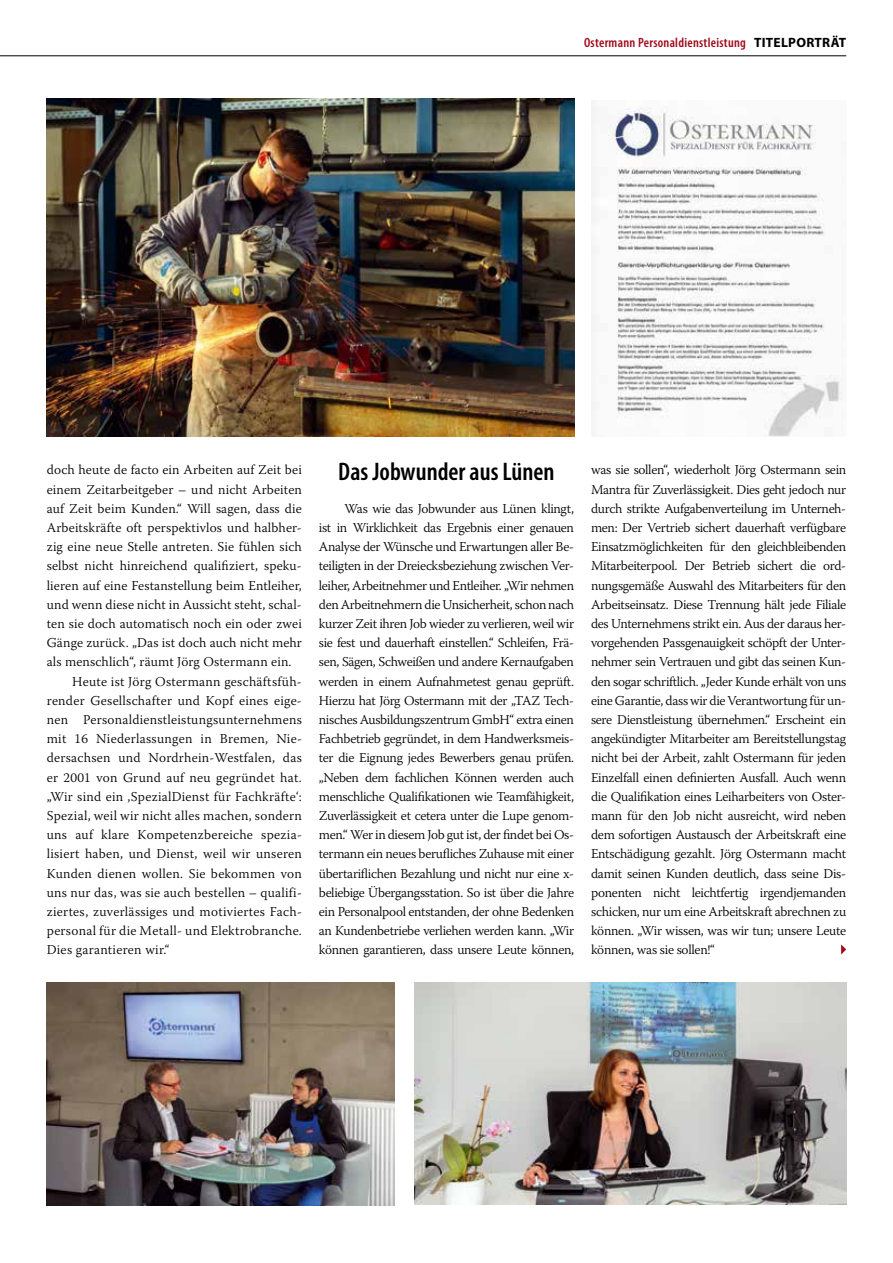
<style>
.page{position:relative;width:893px;height:1263px;background:#fff}
.page>*{position:absolute;margin:0;border:0;box-sizing:border-box;transform-origin:0 0}
.t1{font:600 condensed 25.5px "Myriad Pro";color:#000}
.t2{font:300 13.5px/19.2px "Warnock Pro";letter-spacing:.015em;color:#000;text-align:justify}
.t3{font:600 condensed 13.5px "Myriad Pro";letter-spacing:.02em;color:#a00b1d}
.s1{font-weight:700;font-stretch:normal;color:#000}
</style>
<div class="page">
<hr style="left:0;top:55px;width:846px;height:1px;background:#000">
<img style="left:47px;top:99px;width:527px;height:337px">
<img style="left:47px;top:982px;width:347px;height:223px">
<img style="left:414px;top:982px;width:432px;height:222px">
<img style="left:591px;top:106px;width:251px;height:330px">
<svg style="left:841px;top:944px;width:5px;height:10px"></svg>
<p class="t3" style="left:584px;top:34px;width:263px">Ostermann Personaldienstleistung <span class="s1">TITELPORTRÄT</span></p>
<p class="t2" style="left:47px;top:460px;width:257px">doch heute de facto ein Arbeiten auf Zeit bei</p>
<p class="t2" style="left:47px;top:479px;width:257px">einem Zeitarbeitgeber – und nicht Arbeiten</p>
<p class="t2" style="left:47px;top:499px;width:257px">auf Zeit beim Kunden.“ Will sagen, dass die</p>
<p class="t2" style="left:47px;top:518px;width:257px">Arbeitskräfte oft perspektivlos und halbher-</p>
<p class="t2" style="left:47px;top:537px;width:257px">zig eine neue Stelle antreten. Sie fühlen sich</p>
<p class="t2" style="left:47px;top:556px;width:257px">selbst nicht hinreichend qualifiziert, speku-</p>
<p class="t2" style="left:47px;top:575px;width:257px">lieren auf eine Festanstellung beim Entleiher,</p>
<p class="t2" style="left:47px;top:595px;width:257px">und wenn diese nicht in Aussicht steht, schal-</p>
<p class="t2" style="left:47px;top:614px;width:257px">ten sie doch automatisch noch ein oder zwei</p>
<p class="t2" style="left:47px;top:633px;width:257px">Gänge zurück. „Das ist doch auch nicht mehr</p>
<p class="t2" style="left:47px;top:652px;width:246px">als menschlich“, räumt Jörg Ostermann ein.</p>
<p class="t2" style="left:72px;top:671px;width:231px">Heute ist Jörg Ostermann geschäftsfüh-</p>
<p class="t2" style="left:47px;top:690px;width:257px">render Gesellschafter und Kopf eines eige-</p>
<p class="t2" style="left:47px;top:710px;width:257px">nen Personaldienstleistungsunternehmens</p>
<p class="t2" style="left:47px;top:729px;width:257px">mit 16 Niederlassungen in Bremen, Nie-</p>
<p class="t2" style="left:47px;top:748px;width:257px">dersachsen und Nordrhein-Westfalen, das</p>
<p class="t2" style="left:47px;top:767px;width:257px">er 2001 von Grund auf neu gegründet hat.</p>
<p class="t2" style="left:47px;top:786px;width:257px">„Wir sind ein ,SpezialDienst für Fachkräfte‘:</p>
<p class="t2" style="left:47px;top:806px;width:257px">Spezial, weil wir nicht alles machen, sondern</p>
<p class="t2" style="left:47px;top:825px;width:257px">uns auf klare Kompetenzbereiche spezia-</p>
<p class="t2" style="left:47px;top:844px;width:257px">lisiert haben, und Dienst, weil wir unseren</p>
<p class="t2" style="left:47px;top:863px;width:257px">Kunden dienen wollen. Sie bekommen von</p>
<p class="t2" style="left:47px;top:882px;width:257px">uns nur das, was sie auch bestellen – qualifi-</p>
<p class="t2" style="left:47px;top:902px;width:257px">ziertes, zuverlässiges und motiviertes Fach-</p>
<p class="t2" style="left:47px;top:921px;width:257px">personal für die Metall- und Elektrobranche.</p>
<p class="t2" style="left:47px;top:940px;width:124px">Dies garantieren wir.“</p>
<h1 class="t1" style="left:338px;top:456px;width:218px">Das Jobwunder aus Lünen</h1>
<p class="t2" style="left:319px;top:499px;width:257px;text-indent:26px">Was wie das Jobwunder aus Lünen klingt, ist in Wirklichkeit das Ergebnis einer genauen Analyse der Wünsche und Erwartungen aller Be&shy;teiligten in der Dreiecksbeziehung zwischen Ver&shy;leiher, Arbeitnehmer und Entleiher. „Wir nehmen den Arbeitnehmern die Unsicherheit, schon nach kurzer Zeit ihren Job wieder zu verlieren, weil wir sie fest und dauerhaft einstellen.“ Schleifen, Frä&shy;sen, Sägen, Schweißen und andere Kernaufgaben werden in einem Aufnahmetest genau geprüft.<br>Hierzu hat Jörg Ostermann mit der „TAZ Tech&shy;nisches Ausbildungszentrum GmbH“ extra einen Fachbetrieb gegründet, in dem Handwerksmeis&shy;ter die Eignung jedes Bewerbers genau prüfen. „Neben dem fachlichen Können werden auch menschliche Qualifikationen wie Teamfähigkeit, Zuverlässigkeit et cetera unter die Lupe genom&shy;men.“ Wer in diesem Job gut ist, der findet bei Os&shy;termann ein neues berufliches Zuhause mit einer übertariflichen Bezahlung und nicht nur eine x&shy;beliebige Übergangsstation. So ist über die Jahre ein Personalpool entstanden, der ohne Bedenken an Kundenbetriebe verliehen werden kann. „Wir können garantieren, dass unsere Leute können,</p>
<p class="t2" style="left:591px;top:460px;width:257px">was sie sollen“, wiederholt Jörg Ostermann sein Mantra für Zuverlässigkeit. Dies geht jedoch nur durch strikte Aufgabenverteilung im Unterneh&shy;men: Der Vertrieb sichert dauerhaft verfügbare Einsatzmöglichkeiten für den gleichbleibenden Mitarbeiterpool. Der Betrieb sichert die ord&shy;nungsgemäße Auswahl des Mitarbeiters für den Arbeitseinsatz. Diese Trennung hält jede Filiale des Unternehmens strikt ein. Aus der daraus her&shy;vorgehenden Passgenauigkeit schöpft der Unter&shy;nehmer sein Vertrauen und gibt das seinen Kun&shy;den sogar schriftlich. „Jeder Kunde erhält von uns eine Garantie, dass wir die Verantwortung für un&shy;sere Dienstleistung übernehmen.“ Erscheint ein angekündigter Mitarbeiter am Bereitstellungstag nicht bei der Arbeit, zahlt Ostermann für jeden Einzelfall einen definierten Ausfall. Auch wenn die Qualifikation eines Leiharbeiters von Oster&shy;mann für den Job nicht ausreicht, wird neben dem sofortigen Austausch der Arbeitskraft eine Entschädigung gezahlt. Jörg Ostermann macht damit seinen Kunden deutlich, dass seine Dis&shy;ponenten nicht leichtfertig irgendjemanden schicken, nur um eine Arbeitskraft abrechnen zu können. „Wir wissen, was wir tun; unsere Leute können, was sie sollen!“</p>
</div>
